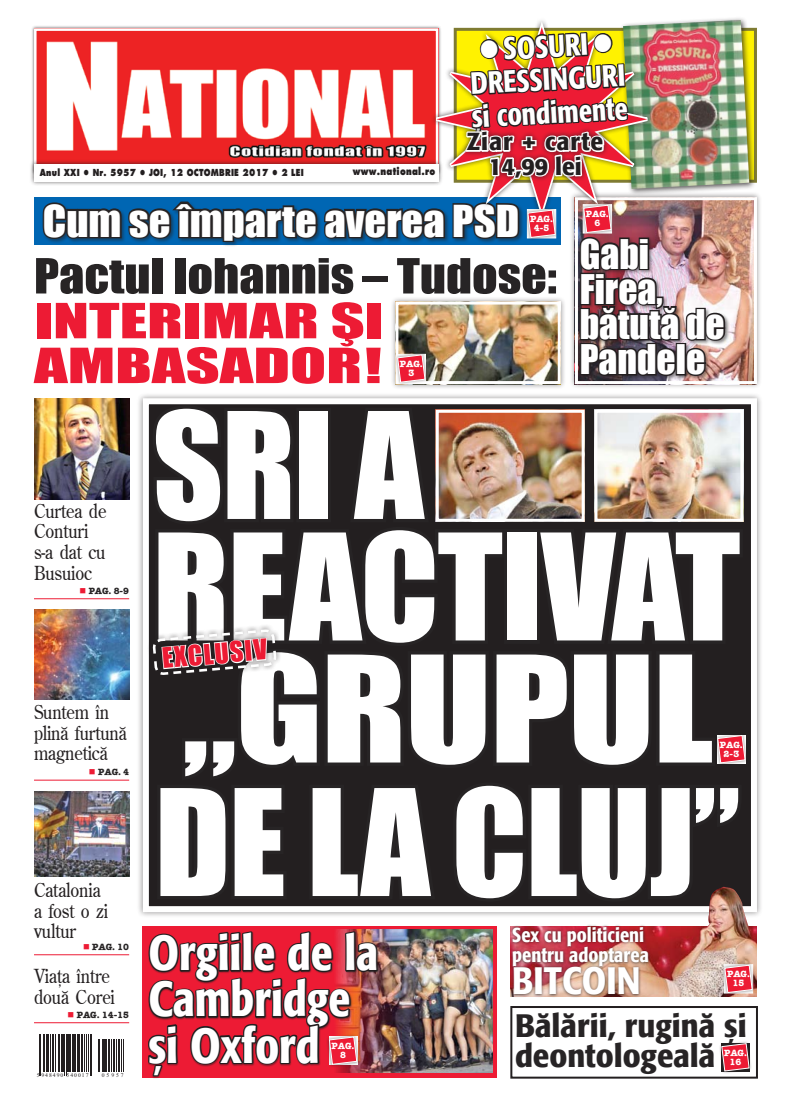
<style>
.page{position:relative;width:791px;height:1106px;background:#fff}
.page>*{position:absolute;margin:0;border:0;box-sizing:border-box;transform-origin:0 0}
.t1{font:136.5px/121.5px "Impact";letter-spacing:-.01em;color:#fff}
.t2{font:136.5px "Impact";letter-spacing:-.01em;color:#fff;scale:1.16 1}
.t3{font:500 condensed 49px/46.2px "R Formata";color:#fff}
.t4{font:44.8px "Impact";color:#272425;scale:1.12 1}
.t5{font:44.8px/44.8px "Impact";color:#ed1b34;scale:1.48 1}
.t6{font:40.4px "Impact";color:#fff;scale:1.05 1}
.t7{font:500 condensed 38px "R Formata";color:#fff}
.t8{font:37.5px/35.1px "Impact";color:#fff}
.t9{font:500 condensed 32.3px/30.1px "R Formata";color:#272425;scale:1.11 1}
.t10{font:500 condensed 30.6px/33.1px "R Formata";color:#fff;text-align:center;scale:.93 1}
.t11{font:25.9px "Impact";color:#ed1b34}
.t12{font:500 condensed 24.5px/24.5px "R Formata";letter-spacing:.04em;color:#231f20;text-align:center;scale:1.13 1}
.t13{font:500 condensed 20px/20px "R Formata";color:#fff}
.t14{font:300 19.3px/20.6px "R Century";letter-spacing:-.01em;color:#231f20}
.t15{font:10.2px "Futura Extra Bold Rom";letter-spacing:.03em;color:#231f20;scale:.8 1}
.t16{font:9.5px "Futura Extra Bold Rom";letter-spacing:.03em;color:#231f20;scale:.8 1}
.t17{font:9px/9px "American Type Writer Bold Rom";color:#fff;text-align:center}
.t18{font:9px "American Type Writer Bold Rom";color:#272425}
.t19{font:5.7px "Times New Roman";letter-spacing:.175em;color:#231f20}
.s1{color:#ed1b34}
</style>
<div class="page">
<hr style="left:34px;top:598px;width:95px;height:1px;background:#ed1b34">
<hr style="left:34px;top:779px;width:95px;height:1px;background:#ed1b34">
<hr style="left:34px;top:1022px;width:95px;height:1px;background:#ed1b34">
<hr style="left:34px;top:954px;width:95px;height:1px;background:#ed1b34">
<div style="left:578px;top:236px;width:213px;height:184px;background:#231f20;opacity:.5"></div>
<div style="left:721px;top:961px;width:39px;height:39px;background:#231f20;opacity:.5"></div>
<img style="left:34px;top:398px;width:7px;height:101px">
<img style="left:34px;top:609px;width:7px;height:90px">
<svg style="left:39px;top:1034px;width:2px;height:42px"></svg>
<hr style="left:40px;top:1034px;width:1px;height:41px;background:#231f20">
<div style="left:431px;top:15px;width:360px;height:298px;background:#231f20;opacity:.75"></div>
<img style="left:41px;top:15px;width:712px;height:1064px">
<div style="left:510px;top:924px;width:184px;height:89px;background:#231f20;opacity:.75"></div>
<img style="left:700px;top:886px;width:50px;height:45px">
<img style="left:34px;top:791px;width:95px;height:85px">
<svg style="left:436px;top:24px;width:211px;height:187px"></svg>
<p class="t16" style="left:40px;top:166px;width:331px">Anul XXI ● Nr. 5957 ● joI, 12 octombrie 2017 ● 2 LEI</p>
<p class="t15" style="left:353px;top:165px;width:104px">www.national.ro</p>
<h3 class="t10" style="left:467px;top:35px;width:169px;rotate:-3deg">● sosuri ● dressinguri şi condimente</h3>
<p class="t12" style="left:467px;top:130px;width:122px">Ziar + carte<br>14,99 lei</p>
<h3 class="t6" style="left:43px;top:189px;width:455px">Cum se împarte averea PSD</h3>
<p class="t17" style="left:530px;top:214px;width:24px">PAG.<br>4-5</p>
<h3 class="t4" style="left:34px;top:241px;width:468px">Pactul Iohannis – Tudose:</h3>
<h3 class="t5" style="left:34px;top:297px;width:236px">Interimar şi ambasador !</h3>
<p class="t17" style="left:400px;top:359px;width:24px">PAG.<br>3</p>
<p class="t17" style="left:586px;top:209px;width:24px">PAG.<br>6</p>
<h3 class="t8" style="left:580px;top:235px;width:147px">Gabi<br>Firea, bătută de<br>Pandele</h3>
<p class="t14" style="left:34px;top:500px;width:74px">Curtea de<br>Conturi s-a dat cu<br>Busuioc</p>
<p class="t18" style="left:79px;top:585px;width:51px"><span class="s1">■</span> PAG. 8-9</p>
<p class="t14" style="left:34px;top:701px;width:94px">Suntem în plină furtună magnetică</p>
<p class="t18" style="left:89px;top:766px;width:42px"><span class="s1">■</span> PAG. 4</p>
<p class="t14" style="left:34px;top:879px;width:76px">Catalonia a fost o zi vultur</p>
<p class="t18" style="left:83px;top:941px;width:48px"><span class="s1">■</span> PAG. 10</p>
<p class="t14" style="left:34px;top:965px;width:83px">Viața între două Corei</p>
<p class="t18" style="left:68px;top:1009px;width:63px"><span class="s1">■</span> PAG. 14-15</p>
<p class="t19" style="left:37px;top:1070px;width:53px">5 948490 540017</p>
<p class="t19" style="left:102px;top:1070px;width:23px">05957</p>
<h1 class="t1" style="left:153px;top:401px;width:589px">SRI a<br>r eactivat</h1>
<h3 class="t11" style="left:161px;top:638px;width:107px;rotate:-5deg">exclusi v</h3>
<h1 class="t2" style="left:182px;top:603px;width:459px">„grupul</h1>
<p class="t17" style="left:720px;top:740px;width:24px">PAG.</p>
<p class="t17" style="left:723px;top:749px;width:17px">2 - 3</p>
<h1 class="t1" style="left:155px;top:778px;width:587px">de la Cluj”</h1>
<h2 class="t3" style="left:148px;top:931px;width:231px">Orgiile de la<br>Cambridge şi Oxford</h2>
<p class="t17" style="left:332px;top:1041px;width:24px">PAG.<br>8</p>
<p class="t13" style="left:512px;top:926px;width:138px">Sex cu politicieni pentru adoptarea</p>
<h3 class="t7" style="left:512px;top:960px;width:130px">Bitcoin</h3>
<p class="t17" style="left:727px;top:969px;width:24px">PAG.<br>15</p>
<h3 class="t9" style="left:515px;top:1011px;width:210px">Bălării, rugină şi deontologeală</h3>
<p class="t17" style="left:724px;top:1047px;width:24px">PAG.<br>16</p>
</div>
